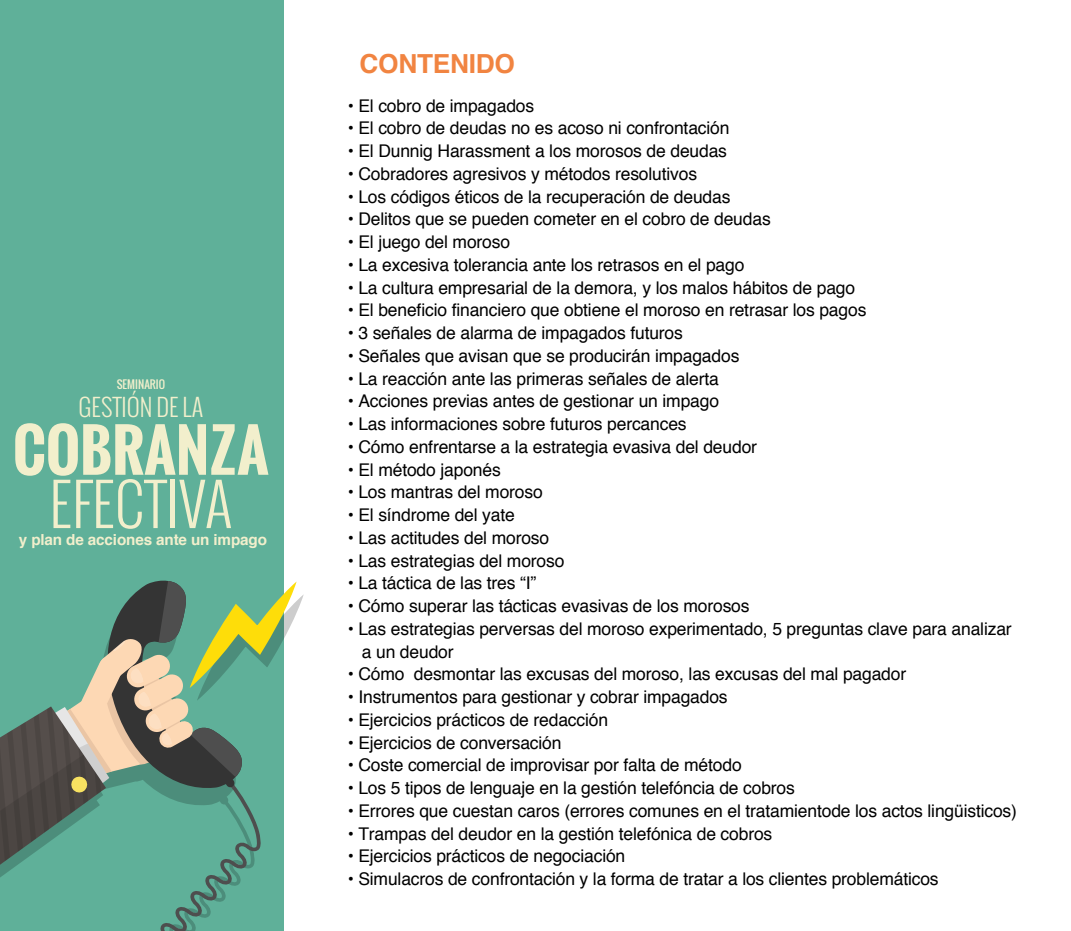
<style>
.page{position:relative;width:1071px;height:931px;background:#fff}
.page>*{position:absolute;margin:0;border:0;box-sizing:border-box;transform-origin:0 0}
.t1{font:700 57.57px "Oswald";color:#f2efcc}
.t2{font:300 57.57px "Oswald";color:#f2efcc}
.t3{font:700 26.25px "Helvetica";letter-spacing:-.01em;color:#f18441}
.t4{font:300 23.97px "Oswald";color:#f2efcc}
.t5{font:17.5px/22.8px "Helvetica";letter-spacing:-.01em;color:#000}
.t6{font:700 15.22px "Helvetica";letter-spacing:-.01em;color:#f2efcc}
.t7{font:11.03px "Oswald";color:#f2efcc}
</style>
<div class="page">
<div style="left:0;top:0;width:283px;height:931px;background:#5fb099"></div>
<svg style="left:0;top:581px;width:304px;height:350px"></svg>
<p class="t7" style="left:117px;top:376px;width:50px">SEMINARIO</p>
<h3 class="t4" style="left:79px;top:391px;width:126px">GESTIÓN DE LA</h3>
<h1 class="t1" style="left:13px;top:407px;width:258px">COBRANZA</h1>
<h1 class="t2" style="left:49px;top:465px;width:185px">EFECTIVA</h1>
<p class="t6" style="left:19px;top:528px;width:250px">y plan de acciones ante un impago</p>
<h2 class="t3" style="left:360px;top:43px;width:157px">CONTENIDO</h2>
<p class="t5" style="left:348px;top:95px;width:188px">• El cobro de impagados</p>
<p class="t5" style="left:348px;top:117px;width:383px">• El cobro de deudas no es acoso ni confrontación</p>
<p class="t5" style="left:348px;top:140px;width:381px">• El Dunnig Harassment a los morosos de deudas</p>
<p class="t5" style="left:348px;top:163px;width:351px">• Cobradores agresivos y métodos resolutivos</p>
<p class="t5" style="left:348px;top:186px;width:384px">• Los códigos éticos de la recuperación de deudas</p>
<p class="t5" style="left:348px;top:208px;width:425px">• Delitos que se pueden cometer en el cobro de deudas</p>
<p class="t5" style="left:348px;top:231px;width:164px">• El juego del moroso</p>
<p class="t5" style="left:348px;top:254px;width:398px">• La excesiva tolerancia ante los retrasos en el pago</p>
<p class="t5" style="left:348px;top:277px;width:509px">• La cultura empresarial de la demora, y los malos hábitos de pago</p>
<p class="t5" style="left:348px;top:299px;width:520px">• El beneficio financiero que obtiene el moroso en retrasar los pagos</p>
<p class="t5" style="left:348px;top:322px;width:337px">• 3 señales de alarma de impagados futuros</p>
<p class="t5" style="left:348px;top:345px;width:393px">• Señales que avisan que se producirán impagados</p>
<p class="t5" style="left:348px;top:368px;width:373px">• La reacción ante las primeras señales de alerta</p>
<p class="t5" style="left:348px;top:390px;width:373px">• Acciones previas antes de gestionar un impago</p>
<p class="t5" style="left:348px;top:413px;width:340px">• Las informaciones sobre futuros percances</p>
<p class="t5" style="left:348px;top:436px;width:411px">• Cómo enfrentarse a la estrategia evasiva del deudor</p>
<p class="t5" style="left:348px;top:459px;width:155px">• El método japonés</p>
<p class="t5" style="left:348px;top:481px;width:197px">• Los mantras del moroso</p>
<p class="t5" style="left:348px;top:504px;width:169px">• El síndrome del yate</p>
<p class="t5" style="left:348px;top:527px;width:203px">• Las actitudes del moroso</p>
<p class="t5" style="left:348px;top:550px;width:218px">• Las estrategias del moroso</p>
<p class="t5" style="left:348px;top:572px;width:190px">• La táctica de las tres “I”</p>
<p class="t5" style="left:348px;top:595px;width:403px">• Cómo superar las tácticas evasivas de los morosos</p>
<p class="t5" style="left:362px;top:618px;width:651px;text-indent:-14px">• Las estrategias perversas del moroso experimentado, 5 preguntas clave para analizar a un deudor</p>
<p class="t5" style="left:348px;top:663px;width:560px">• Cómo desmontar las excusas del moroso, las excusas del mal pagador</p>
<p class="t5" style="left:348px;top:686px;width:381px">• Instrumentos para gestionar y cobrar impagados</p>
<p class="t5" style="left:348px;top:709px;width:262px">• Ejercicios prácticos de redacción</p>
<p class="t5" style="left:348px;top:732px;width:215px">• Ejercicios de conversación</p>
<p class="t5" style="left:348px;top:754px;width:396px">• Coste comercial de improvisar por falta de método</p>
<p class="t5" style="left:348px;top:777px;width:449px">• Los 5 tipos de lenguaje en la gestión telefóncia de cobros</p>
<p class="t5" style="left:348px;top:800px;width:671px">• Errores que cuestan caros (errores comunes en el tratamientode los actos lingüisticos)</p>
<p class="t5" style="left:348px;top:823px;width:426px">• Trampas del deudor en la gestión telefónica de cobros</p>
<p class="t5" style="left:348px;top:845px;width:279px">• Ejercicios prácticos de negociación</p>
<p class="t5" style="left:348px;top:868px;width:593px">• Simulacros de confrontación y la forma de tratar a los clientes problemáticos</p>
</div>
